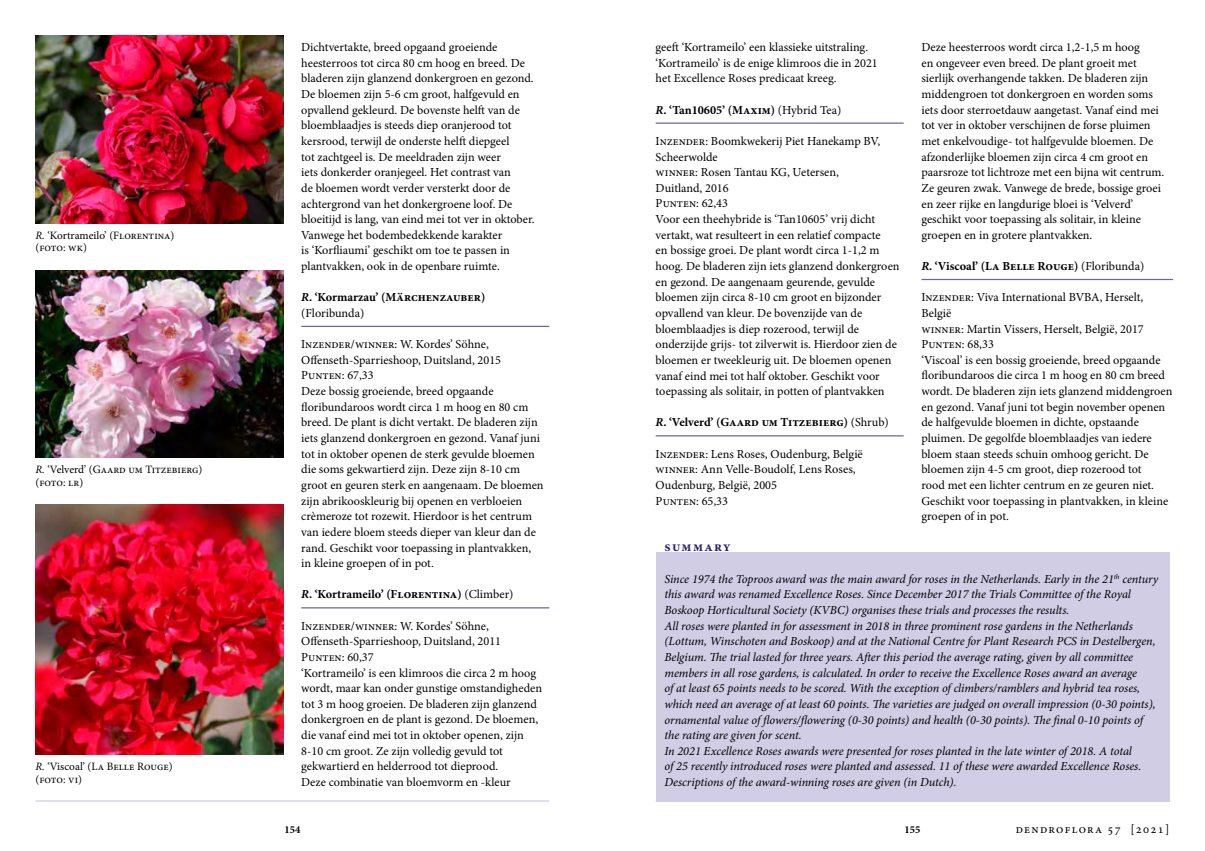
<style>
.page{position:relative;width:1205px;height:851px;background:#fff}
.page>*{position:absolute;margin:0;border:0;box-sizing:border-box;transform-origin:0 0}
.t1{font:700 13.75px "Minion Pro";letter-spacing:.1em;color:#271d70}
.t2{font:12.5px "Minion Pro";letter-spacing:.1em;color:#000}
.t3{font:12.25px/15.6px "Minion Pro";color:#000}
.t4{font:italic 12.25px/15.6px "Minion Pro";color:#000}
.t5{font:700 12.25px/15.5px "Minion Pro";color:#000}
.t6{font:11.25px/12.5px "Minion Pro";color:#000}
.t7{font:700 10.62px "Minion Pro";color:#000}
.s1{font-style:italic}
.s2{font-weight:400}
</style>
<div class="page">
<hr style="left:35px;top:800px;width:514px;height:1px;background:#d1cde4">
<img style="left:35px;top:35px;width:248px;height:188px">
<hr style="left:656px;top:122px;width:248px;height:2px;background:#7164a1">
<hr style="left:656px;top:435px;width:248px;height:1px;background:#7164a1">
<div style="left:656px;top:551px;width:513px;height:250px;background:#d1cde4"></div>
<img style="left:35px;top:270px;width:248px;height:188px">
<img style="left:35px;top:505px;width:248px;height:249px">
<hr style="left:301px;top:326px;width:248px;height:1px;background:#7164a1">
<hr style="left:301px;top:607px;width:248px;height:1px;background:#7164a1">
<hr style="left:921px;top:279px;width:252px;height:1px;background:#7164a1">
<p class="t6" style="left:35px;top:229px;width:140px"><span class="s1">R.</span> ‘Kortrameilo’ (Florentina) (foto: wk)</p>
<p class="t6" style="left:35px;top:463px;width:169px"><span class="s1">R.</span> ‘Velverd’ (Gaard um Titzebierg) (foto: lr)</p>
<p class="t6" style="left:35px;top:760px;width:139px"><span class="s1">R.</span> ‘Viscoal’ (La Belle Rouge) (foto: vi)</p>
<p class="t3" style="left:301px;top:39px;width:235px">Dichtvertakte, breed opgaand groeiende heesterroos tot circa 80 cm hoog en breed. De bladeren zijn glanzend donkergroen en gezond.<br>De bloemen zijn 5-6 cm groot, halfgevuld en opvallend gekleurd. De bovenste helft van de bloemblaadjes is steeds diep oranjerood tot kersrood, terwijl de onderste helft diepgeel<br>tot zachtgeel is. De meeldraden zijn weer<br>iets donkerder oranjegeel. Het contrast van<br>de bloemen wordt verder versterkt door de achtergrond van het donkergroene loof. De bloeitijd is lang, van eind mei tot ver in oktober.<br>Vanwege het bodembedekkende karakter<br>is ‘Korfliaumi’ geschikt om toe te passen in plantvakken, ook in de openbare ruimte.</p>
<p class="t5" style="left:301px;top:289px;width:186px"><span class="s1">R</span>. ‘Kormarzau’ (Märchenzauber) <span class="s2">(Floribunda)</span></p>
<p class="t3" style="left:301px;top:336px;width:244px">Inzender/winner: W. Kordes’ Söhne, Offenseth-Sparrieshoop, Duitsland, 2015<br>Punten: 67,33<br>Deze bossig groeiende, breed opgaande floribundaroos wordt circa 1 m hoog en 80 cm breed. De plant is dicht vertakt. De bladeren zijn iets glanzend donkergroen en gezond. Vanaf juni tot in oktober openen de sterk gevulde bloemen die soms gekwartierd zijn. Deze zijn 8-10 cm groot en geuren sterk en aangenaam. De bloemen zijn abrikooskleurig bij openen en verbloeien crèmeroze tot rozewit. Hierdoor is het centrum van iedere bloem steeds dieper van kleur dan de rand. Geschikt voor toepassing in plantvakken, in kleine groepen of in pot.</p>
<p class="t5" style="left:301px;top:586px;width:214px"><span class="s1">R</span>. ‘Kortrameilo’ (Florentina) <span class="s2">(Climber)</span></p>
<p class="t3" style="left:301px;top:618px;width:242px">Inzender/winner: W. Kordes’ Söhne, Offenseth-Sparrieshoop, Duitsland, 2011<br>Punten: 60,37<br>‘Kortrameilo’ is een klimroos die circa 2 m hoog wordt, maar kan onder gunstige omstandigheden tot 3 m hoog groeien. De bladeren zijn glanzend donkergroen en de plant is gezond. De bloemen, die vanaf eind mei tot in oktober openen, zijn 8-10 cm groot. Ze zijn volledig gevuld tot gekwartierd en helderrood tot dieprood.<br>Deze combinatie van bloemvorm en -kleur</p>
<p class="t3" style="left:656px;top:39px;width:224px">geeft ‘Kortrameilo’ een klassieke uitstraling. ‘Kortrameilo’ is de enige klimroos die in 2021 het Excellence Roses predicaat kreeg.</p>
<p class="t5" style="left:656px;top:102px;width:187px"><span class="s1">R</span>. ‘Tan10605’ (Maxim) <span class="s2">(Hybrid Tea)</span></p>
<p class="t3" style="left:656px;top:133px;width:245px">Inzender: Boomkwekerij Piet Hanekamp BV, Scheerwolde<br>winner: Rosen Tantau KG, Uetersen,<br>Duitland, 2016<br>Punten: 62,43<br>Voor een theehybride is ‘Tan10605’ vrij dicht vertakt, wat resulteert in een relatief compacte<br>en bossige groei. De plant wordt circa 1-1,2 m hoog. De bladeren zijn iets glanzend donkergroen en gezond. De aangenaam geurende, gevulde bloemen zijn circa 8-10 cm groot en bijzonder opvallend van kleur. De bovenzijde van de bloemblaadjes is diep rozerood, terwijl de onderzijde grijs- tot zilverwit is. Hierdoor zien de bloemen er tweekleurig uit. De bloemen openen vanaf eind mei tot half oktober. Geschikt voor toepassing als solitair, in potten of plantvakken</p>
<p class="t5" style="left:656px;top:414px;width:235px"><span class="s1">R</span>. ‘Velverd’ (Gaard um Titzebierg) <span class="s2">(Shrub)</span></p>
<p class="t3" style="left:656px;top:446px;width:209px">Inzender: Lens Roses, Oudenburg, België winner: Ann Velle-Boudolf, Lens Roses,<br>Oudenburg, België, 2005<br>Punten: 65,33</p>
<p class="t1" style="left:664px;top:537px;width:68px">summary</p>
<p class="t4" style="left:664px;top:571px;width:496px">Since 1974 the Toproos award was the main award for roses in the Netherlands. Early in the 21<sup>th</sup> century this award was renamed Excellence Roses. Since December 2017 the Trials Committee ofthe Royal Boskoop Horticultural Society (KVBC) organises these trials and processes the results.<br>All roses were planted in for assessment in 2018 in three prominent rose gardens in the Netherlands (Lottum, Winschoten and Boskoop) and at the National Centre for Plant Research PCS in Destelbergen, Belgium. The trial lasted for three years. After this period the average rating, given by all committee members in all rose gardens, is calculated. In order to receive the Excellence Roses award an average ofat least 65 points needs to be scored. With the exception ofclimbers/ramblers and hybrid tea roses, which need an average ofat least 60 points. The varieties are judged on overall impression (0-30 points), ornamental value offlowers/flowering (0-30 points) and health (0-30 points). The final 0-10 points of the rating are given for scent.<br>In 2021 Excellence Roses awards were presented for roses planted in the late winter of2018. A total<br>of25 recently introduced roses were planted and assessed. 11 ofthese were awarded Excellence Roses.<br>Descriptions ofthe award-winning roses are given (in Dutch).</p>
<p class="t3" style="left:921px;top:39px;width:244px">Deze heesterroos wordt circa 1,2-1,5 m hoog<br>en ongeveer even breed. De plant groeit met sierlijk overhangende takken. De bladeren zijn middengroen tot donkergroen en worden soms iets door sterroetdauw aangetast. Vanaf eind mei tot ver in oktober verschijnen de forse pluimen met enkelvoudige- tot halfgevulde bloemen. De afzonderlijke bloemen zijn circa 4 cm groot en paarsroze tot lichtroze met een bijna wit centrum.<br>Ze geuren zwak. Vanwege de brede, bossige groei en zeer rijke en langdurige bloei is ‘Velverd’ geschikt voor toepassing als solitair, in kleine groepen en in grotere plantvakken.</p>
<p class="t5" style="left:921px;top:258px;width:224px"><span class="s1">R</span>. ‘Viscoal’ (La Belle Rouge) <span class="s2">(Floribunda)</span></p>
<p class="t3" style="left:921px;top:289px;width:252px">Inzender: Viva International BVBA, Herselt, België<br>winner: Martin Vissers, Herselt, België, 2017<br>Punten: 68,33<br>‘Viscoal’ is een bossig groeiende, breed opgaande floribundaroos die circa 1 m hoog en 80 cm breed wordt. De bladeren zijn iets glanzend middengroen en gezond. Vanaf juni tot begin november openen de halfgevulde bloemen in dichte, opstaande pluimen. De gegolfde bloemblaadjes van iedere bloem staan steeds schuin omhoog gericht. De bloemen zijn 4-5 cm groot, diep rozerood tot<br>rood met een lichter centrum en ze geuren niet.<br>Geschikt voor toepassing in plantvakken, in kleine groepen of in pot.</p>
<p class="t7" style="left:284px;top:821px;width:17px">154</p>
<p class="t7" style="left:904px;top:821px;width:17px">155</p>
<p class="t2" style="left:1016px;top:820px;width:155px">dendroflora 57 [2021]</p>
</div>
